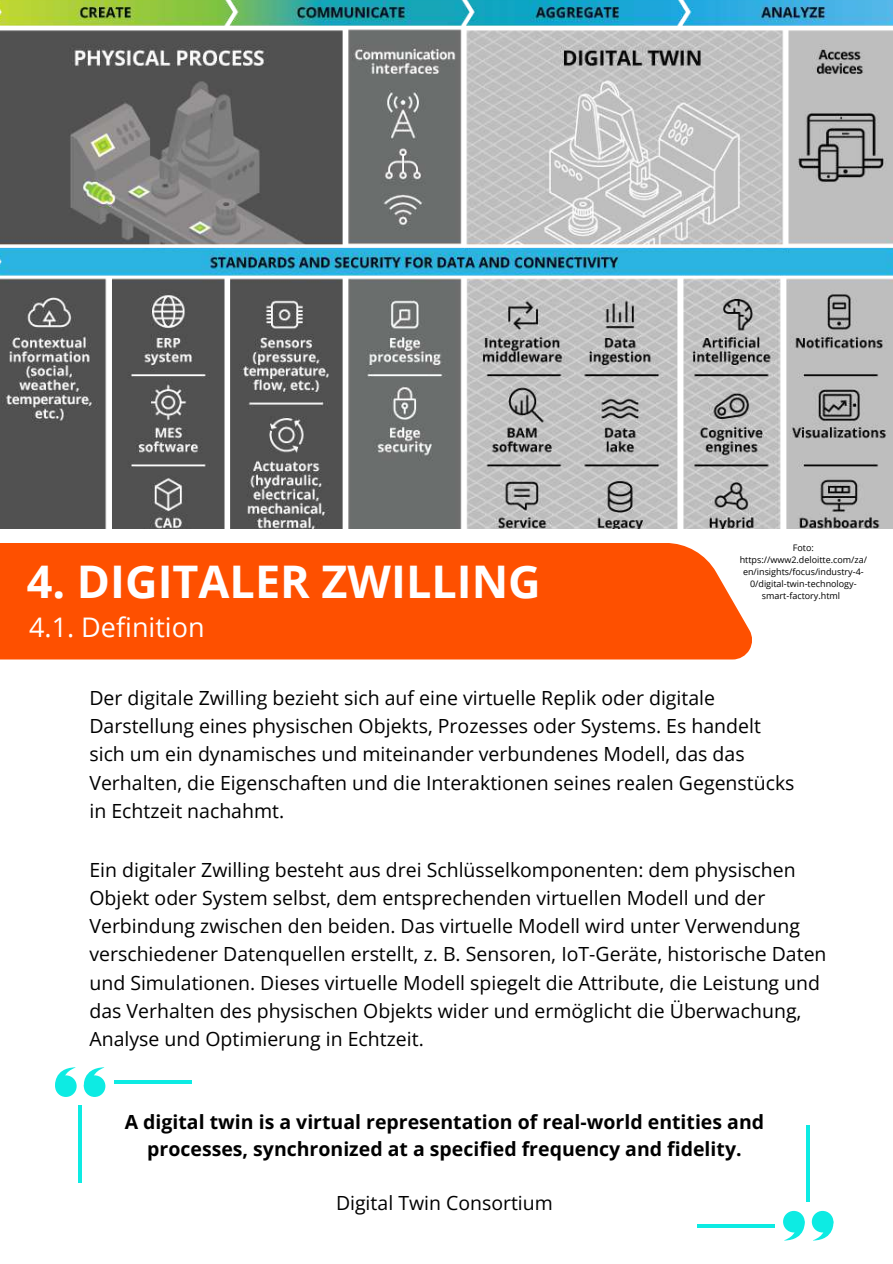
<style>
.page{position:relative;width:893px;height:1264px;background:#fff}
.page>*{position:absolute;margin:0;border:0;box-sizing:border-box;transform-origin:0 0}
.t1{font:700 45px "Open Sans";color:#fff}
.t2{font:27px "Open Sans";color:#fff}
.t3{font:19.5px/28px "Open Sans";color:#000}
.t4{font:700 19.5px/27px "Open Sans";color:#000;text-align:center}
.t5{font:9px/12px "Open Sans";color:#000;text-align:center}
</style>
<div class="page">
<img style="left:0;top:0;width:892px;height:528px">
<div style="left:0;top:543px;width:752px;height:116px;background:#fe5000"></div>
<div style="left:84px;top:1075px;width:21px;height:21px;background:#0debe3;border-radius:50%"></div>
<svg style="left:83px;top:1067px;width:21px;height:29px"></svg>
<svg style="left:55px;top:1067px;width:21px;height:29px"></svg>
<hr style="left:78px;top:1105px;width:4px;height:77px;background:#0debe3">
<svg style="left:114px;top:1080px;width:77px;height:3px"></svg>
<svg style="left:784px;top:1211px;width:21px;height:29px"></svg>
<svg style="left:812px;top:1211px;width:22px;height:29px"></svg>
<hr style="left:806px;top:1124px;width:4px;height:77px;background:#0debe3">
<hr style="left:697px;top:1224px;width:77px;height:4px;background:#0debe3">
<h1 class="t1" style="left:27px;top:550px;width:515px">4. DIGITALER ZWILLING</h1>
<h2 class="t2" style="left:29px;top:607px;width:177px">4.1. Definition</h2>
<p class="t5" style="left:739px;top:541px;width:129px">Foto: https://www2.deloitte.com/za/ en/insights/focus/industry-4-<br>0/digital-twin-technology&shy;smart-factory.html</p>
<p class="t3" style="left:89px;top:683px;width:706px">Der digitale Zwilling bezieht sich auf eine virtuelle Replik oder digitale Darstellung eines physischen Objekts, Prozesses oder Systems. Es handelt sich um ein dynamisches und miteinander verbundenes Modell, das das Verhalten, die Eigenschaften und die Interaktionen seines realen Gegenstücks in Echtzeit nachahmt.</p>
<p class="t3" style="left:89px;top:855px;width:738px">Ein digitaler Zwilling besteht aus drei Schlüsselkomponenten: dem physischen Objekt oder System selbst, dem entsprechenden virtuellen Modell und der Verbindung zwischen den beiden. Das virtuelle Modell wird unter Verwendung verschiedener Datenquellen erstellt, z. B. Sensoren, IoT-Geräte, historische Daten und Simulationen. Dieses virtuelle Modell spiegelt die Attribute, die Leistung und das Verhalten des physischen Objekts wider und ermöglicht die Überwachung, Analyse und Optimierung in Echtzeit.</p>
<p class="t4" style="left:125px;top:1108px;width:640px">A digital twin is a virtual representation of real-world entities and processes, synchronized at a specified frequency and fidelity.</p>
<p class="t3" style="left:336px;top:1188px;width:218px">Digital Twin Consortium</p>
</div>
